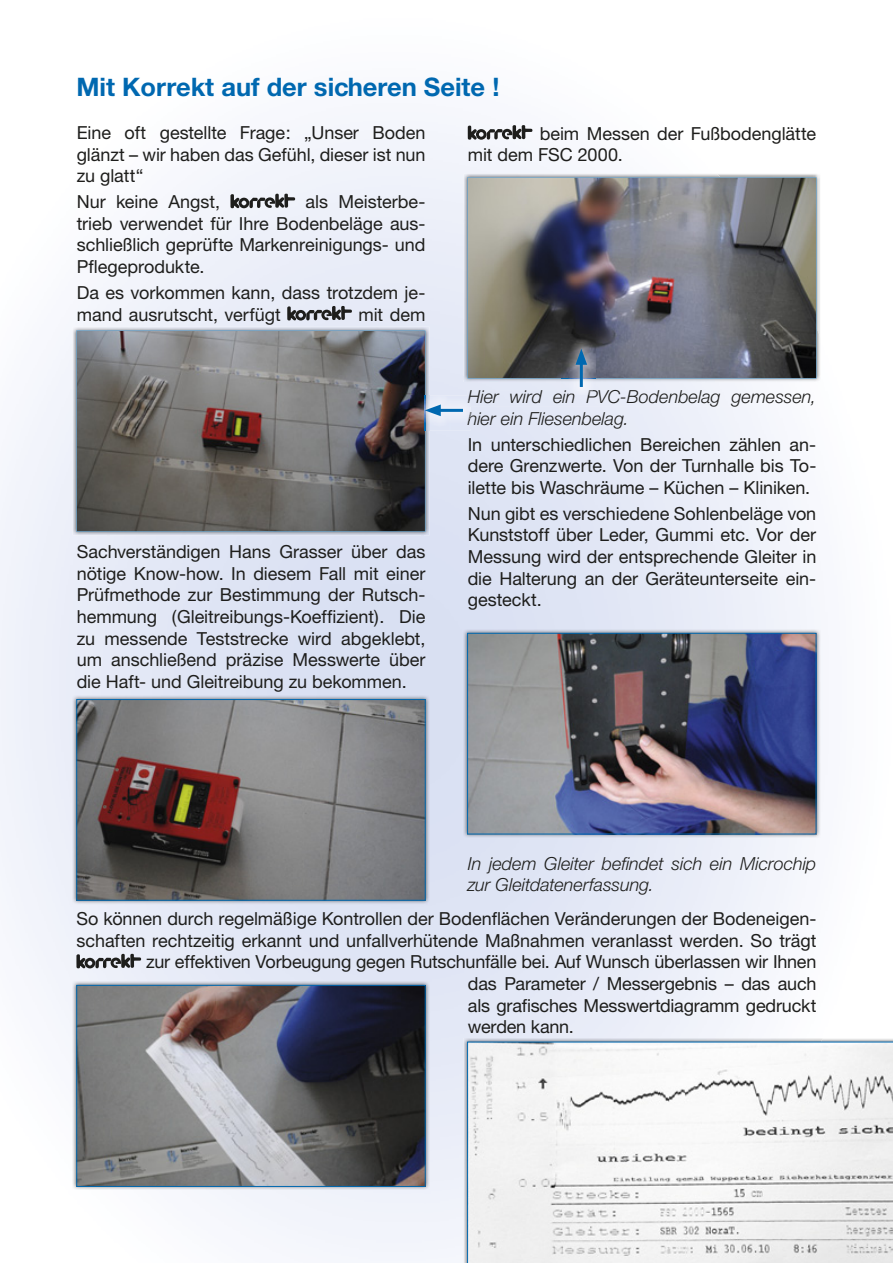
<style>
.page{position:relative;width:893px;height:1263px;background:#fff}
.page>*{position:absolute;margin:0;border:0;box-sizing:border-box;transform-origin:0 0}
.t1{font:700 25.5px "Helvetica Neue CE";color:#0068b0}
.t2{font:18px/21.6px "Helvetica Neue CE";color:#1e1e1c;text-align:justify}
.t3{font:italic 300 18px/21.6px "Helvetica Neue CE";color:#1e1e1c}
.s1{color:#5f5f5e}
.s2{color:#616160}
</style>
<div class="page">
<div style="left:0;top:337px;width:5px;height:699px;background:#f3f5fb"></div>
<div style="left:471px;top:412px;width:155px;height:16px;background:#e3e8f6"></div>
<svg style="left:468px;top:125px;width:64px;height:15px"></svg>
<svg style="left:230px;top:194px;width:65px;height:14px"></svg>
<svg style="left:287px;top:306px;width:65px;height:15px"></svg>
<img style="left:73px;top:327px;width:357px;height:208px">
<svg style="left:76px;top:331px;width:349px;height:201px;background:#6a6767"></svg>
<img style="left:464px;top:173px;width:357px;height:209px">
<img style="left:468px;top:177px;width:348px;height:201px">
<img style="left:73px;top:695px;width:357px;height:209px">
<img style="left:79px;top:701px;width:344px;height:197px">
<div style="left:77px;top:699px;width:348px;height:201px;border:1px solid #0068b0"></div>
<img style="left:463px;top:629px;width:357px;height:209px">
<img style="left:469px;top:635px;width:345px;height:197px">
<div style="left:467px;top:633px;width:349px;height:201px;border:1px solid #0068b0"></div>
<svg style="left:76px;top:954px;width:65px;height:15px"></svg>
<img style="left:73px;top:981px;width:357px;height:209px">
<img style="left:79px;top:987px;width:344px;height:197px">
<div style="left:77px;top:985px;width:348px;height:201px;border:1px solid #0068b0"></div>
<img style="left:463px;top:1038px;width:360px;height:225px">
<svg style="left:467px;top:1042px;width:426px;height:221px"></svg>
<img style="left:561px;top:335px;width:35px;height:60px">
<img style="left:561px;top:378px;width:35px;height:1px">
<hr style="left:580px;top:359px;width:3px;height:28px;background:#0068b0">
<svg style="left:575px;top:349px;width:12px;height:16px"></svg>
<img style="left:411px;top:396px;width:60px;height:34px">
<svg style="left:468px;top:396px;width:3px;height:11px"></svg>
<img style="left:425px;top:396px;width:1px;height:34px">
<hr style="left:435px;top:409px;width:28px;height:3px;background:#0068b0">
<svg style="left:425px;top:404px;width:16px;height:12px"></svg>
<h1 class="t1" style="left:76px;top:78px;width:424px">Mit Korrekt auf der sicheren Seite !</h1>
<p class="t2" style="left:77px;top:124px;width:350px">Eine oft gestellte Frage: „Unser Boden glänzt – wir haben das Gefühl, dieser ist nun zu glatt“</p>
<p class="t2" style="left:77px;top:193px;width:145px">Nur keine Angst,</p>
<p class="t2" style="left:77px;top:193px;width:350px;text-indent:229px">als Meisterbe&shy;trieb verwendet für Ihre Bodenbeläge aus&shy;schließlich geprüfte Markenreinigungs- und Pflegeprodukte.</p>
<p class="t2" style="left:77px;top:284px;width:350px">Da es vorkommen kann, dass trotzdem je&shy;mand ausrutscht, verfügt</p>
<p class="t2" style="left:358px;top:305px;width:69px">mit dem</p>
<p class="t2" style="left:77px;top:543px;width:350px">Sachverständigen Hans Grasser über das nötige Know-how. In diesem Fall mit einer Prüfmethode zur Bestimmung der Rutsch&shy;hemmung (Gleitreibungs-Koeffizient). Die zu messende Teststrecke wird abgeklebt, um anschließend präzise Messwerte über die Haft- und Gleitreibung zu bekommen.</p>
<p class="t2" style="left:468px;top:124px;width:350px;text-indent:72px">beim Messen der Fußbodenglätte mit dem FSC 2000.</p>
<p class="t3" style="left:468px;top:388px;width:350px;text-indent:85px">ein <span class="s1">P</span>VC-Bodenbelag gemessen, <span class="s2">h</span>ier ein Fliesenbelag.</p>
<p class="t2" style="left:468px;top:435px;width:350px">In unterschiedlichen Bereichen zählen an&shy;dere Grenzwerte. Von der Turnhalle bis To&shy;ilette bis Waschräume – Küchen – Kliniken.</p>
<p class="t2" style="left:468px;top:504px;width:350px">Nun gibt es verschiedene Sohlenbeläge von Kunststoff über Leder, Gummi etc. Vor der Messung wird der entsprechende Gleiter in die Halterung an der Geräteunterseite ein&shy;gesteckt.</p>
<p class="t3" style="left:468px;top:388px;width:76px">Hier wird</p>
<p class="t3" style="left:468px;top:854px;width:350px">In jedem Gleiter befindet sich ein Microchip zur Gleitdatenerfassung.</p>
<p class="t2" style="left:76px;top:910px;width:741px">So können durch regelmäßige Kontrollen der Bodenflächen Veränderungen der Bodeneigen-</p>
<p class="t2" style="left:76px;top:931px;width:742px">schaften rechtzeitig erkannt und unfallverhütende Maßnahmen veranlasst werden. So trägt</p>
<p class="t2" style="left:146px;top:953px;width:672px">zur effektiven Vorbeugung gegen Rutschunfälle bei. Auf Wunsch überlassen wir Ihnen</p>
<p class="t2" style="left:468px;top:975px;width:350px">das Parameter / Messergebnis – das auch</p>
<p class="t2" style="left:468px;top:996px;width:350px">als grafisches Messwertdiagramm gedruckt</p>
<p class="t2" style="left:468px;top:1018px;width:107px">werden kann.</p>
</div>
